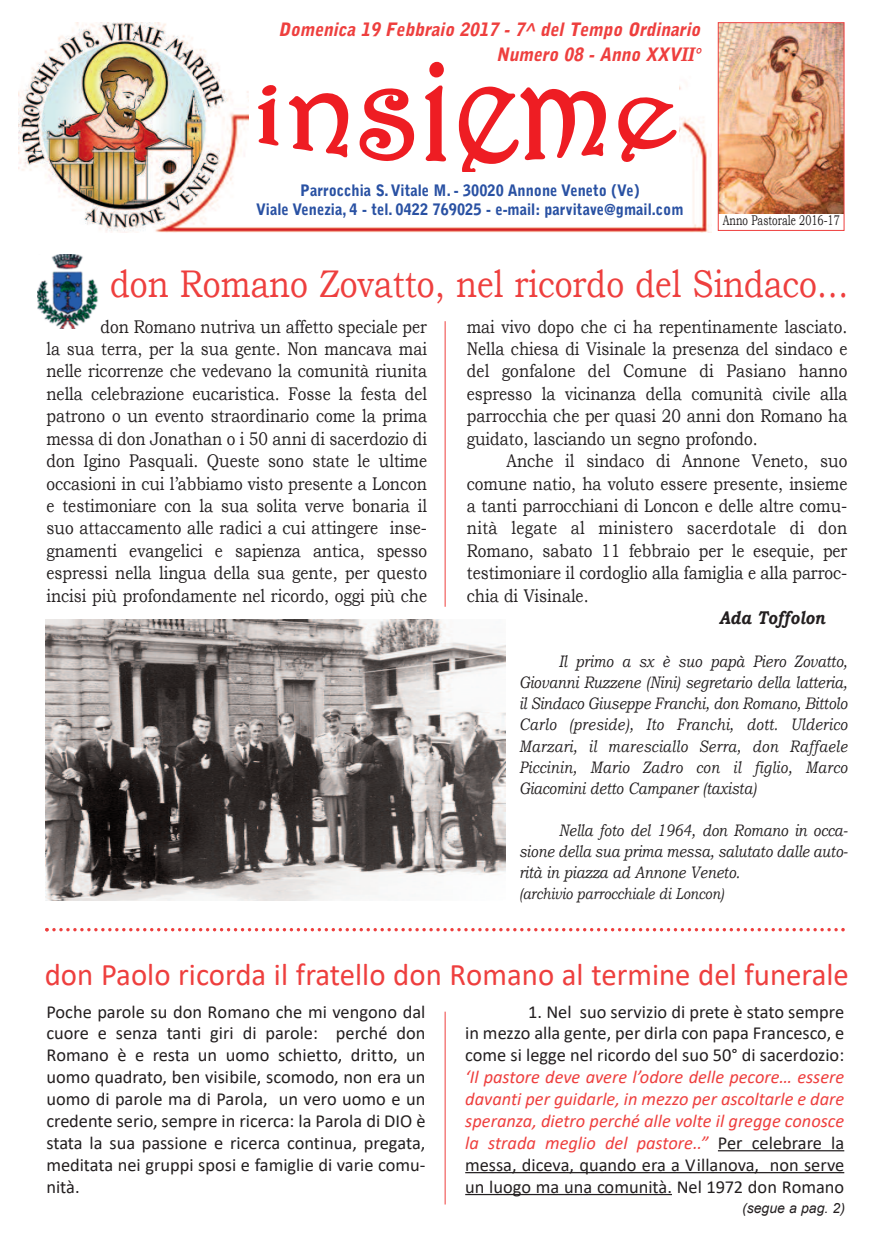
<style>
.page{position:relative;width:874px;height:1241px;background:#fff}
.page>*{position:absolute;margin:0;border:0;box-sizing:border-box;transform-origin:0 0}
.t1{font:38.5px "Bookman Old Style";color:#ee3f3e;scale:.83 1}
.t2{font:31.5px "Calibri";color:#ee3f3e}
.t3{font:18.38px/22.4px "Bookman Old Style";color:#231f20;text-align:justify;scale:.84 1}
.t4{font:18.38px/21.9px "Calibri";color:#231f20;text-align:justify}
.t5{font:italic 18.38px/21.9px "Calibri";color:#ee3f3e;text-align:justify}
.t6{font:italic 900 18.38px/24.5px "Bell Gothic Std";color:#ee3f3e;text-align:right;scale:.95 1}
.t7{font:italic 700 18.38px "Bookman Old Style";color:#231f20;scale:.84 1}
.t8{font:italic 16.62px/21px "Bookman Old Style";color:#231f20;text-align:justify;scale:.84 1}
.t9{font:900 15.75px/19.2px "Bell Gothic Std";color:#2951a3;text-align:center;scale:.93 1}
.t10{font:italic 15.75px "Bookman Old Style";color:#231f20;scale:.84 1}
.t11{font:14px "Bookman Old Style";color:#231f20;scale:.7 1}
.t12{font:italic 14px "Arial";color:#231f20}
.s1{color:#e83234}
.s2{font-style:normal;color:#231f20}
</style>
<div class="page">
<img style="left:19px;top:23px;width:692px;height:209px">
<img style="left:719px;top:24px;width:123px;height:189px">
<div style="left:717px;top:22px;width:127px;height:209px;border:1px solid #ee3f3e"></div>
<div style="left:249px;top:40px;width:429px;height:131px;background:#fff"></div>
<svg style="left:258px;top:85px;width:91px;height:73px"></svg>
<svg style="left:359px;top:88px;width:56px;height:73px"></svg>
<svg style="left:425px;top:61px;width:21px;height:101px"></svg>
<svg style="left:458px;top:86px;width:148px;height:85px"></svg>
<svg style="left:618px;top:97px;width:59px;height:65px"></svg>
<hr style="left:444px;top:321px;width:1px;height:285px;background:#ee3f3e">
<img style="left:46px;top:619px;width:459px;height:281px">
<svg style="left:45px;top:928px;width:799px;height:3px"></svg>
<hr style="left:717px;top:1149px;width:126px;height:2px;background:#231f20">
<hr style="left:465px;top:1171px;width:378px;height:1px;background:#231f20">
<hr style="left:465px;top:1193px;width:206px;height:1px;background:#231f20">
<hr style="left:444px;top:1011px;width:1px;height:193px;background:#ee3f3e">
<img style="left:37px;top:254px;width:61px;height:75px">
<p class="t6" style="left:278px;top:19px;width:449px">Domenica 19 Febbraio 2017 - 7^ del Tempo Ordinario<br>Numero 08 - Anno XXVII<span class="s1">°</span></p>
<p class="t9" style="left:256px;top:182px;width:461px">Parrocchia S.Vitale M. - 30020 Annone Veneto (Ve)<br>Viale Venezia, 4 - tel. 0422 769025 - e-mail: parvitave@gmail.com</p>
<p class="t11" style="left:722px;top:212px;width:168px">Anno Pastorale 2016-17</p>
<h1 class="t1" style="left:110px;top:261px;width:891px">don Romano Zovatto, nel ricordo del Sindaco…</h1>
<p class="t3" style="left:46px;top:315px;width:454px;text-indent:54px">don Romano nutriva un affetto speciale per la sua terra, per la sua gente. Non mancava mai nelle ricorrenze che vedevano la comunità riunita nella celebrazione eucaristica. Fosse la festa del patrono o un evento straordinario come la prima messa di don Jonathan o i 50 anni di sacerdozio di don Igino Pasquali. Queste sono state le ultime occasioni in cui l’abbiamo visto presente a Loncon e testimoniare con la sua solita verve bonaria il suo attaccamento alle radici a cui attingere inse&shy;gnamenti evangelici e sapienza antica, spesso espressi nella lingua della sua gente, per questo incisi più profondamente nel ricordo, oggi più che</p>
<p class="t3" style="left:466px;top:315px;width:454px">mai vivo dopo che ci ha repentinamente lasciato.<br>Nella chiesa di Visinale la presenza del sindaco e del gonfalone del Comune di Pasiano hanno espresso la vicinanza della comunità civile alla parrocchia che per quasi 20 anni don Romano ha guidato, lasciando un segno profondo.</p>
<p class="t3" style="left:466px;top:449px;width:454px;text-indent:40px">Anche il sindaco di Annone Veneto, suo comune natio, ha voluto essere presente, insieme a tanti parrocchiani di Loncon e delle altre comu&shy;nità legate al ministero sacerdotale di don Romano, sabato 11 febbraio per le esequie, per testimoniare il cordoglio alla famiglia e alla parroc&shy;chia di Visinale.</p>
<p class="t7" style="left:718px;top:606px;width:127px">Ada Toffolon</p>
<p class="t8" style="left:519px;top:651px;width:392px;text-indent:40px">Il primo a sx è suo papà Piero Zovatto, Giovanni Ruzzene (Nini) segretario della latteria, il Sindaco Giuseppe Franchi, don Romano, Bittolo Carlo (preside), Ito Franchi, dott. Ulderico Marzari, il maresciallo Serra, don Raffaele Piccinin, Mario Zadro con il figlio, Marco Giacomini detto Campaner (taxista)</p>
<p class="t8" style="left:519px;top:819px;width:392px;text-indent:40px">Nella foto del 1964, don Romano in occa&shy;sione della sua prima messa, salutato dalle auto&shy;rità in piazza ad Annone Veneto.</p>
<p class="t10" style="left:519px;top:883px;width:245px">(archivio parrocchiale di Loncon)</p>
<h2 class="t2" style="left:45px;top:961px;width:805px">don Paolo ricorda il fratello don Romano al termine del funerale</h2>
<p class="t4" style="left:46px;top:1001px;width:380px">Poche parole su don Romano che mi vengono dal cuore e senza tanti giri di parole: perché don Romano è e resta un uomo schietto, dritto, un uomo quadrato, ben visibile, scomodo, non era un uomo di parole ma di Parola, un vero uomo e un credente serio, sempre in ricerca: la Parola di DIO è stata la sua passione e ricerca continua, pregata, meditata nei gruppi sposi e famiglie di varie comu&shy;nità.</p>
<p class="t4" style="left:465px;top:1001px;width:380px;text-indent:63px">1. Nel suo servizio di prete è stato sempre in mezzo alla gente, per dirla con papa Francesco, e come si legge nel ricordo del suo 50° di sacerdozio:</p>
<p class="t5" style="left:465px;top:1067px;width:380px">‘Il pastore deve avere l’odore delle pecore… essere davanti per guidarle, in mezzo per ascoltarle e dare speranza, dietro perché alle volte il gregge conosce la strada meglio del pastore..” <span class="s2">Per celebrare la messa, diceva, quando era a Villanova, non serve un luogo ma una comunità. Nel 1972 don Romano</span></p>
<p class="t12" style="left:741px;top:1200px;width:104px">(segue a pag. 2)</p>
</div>
